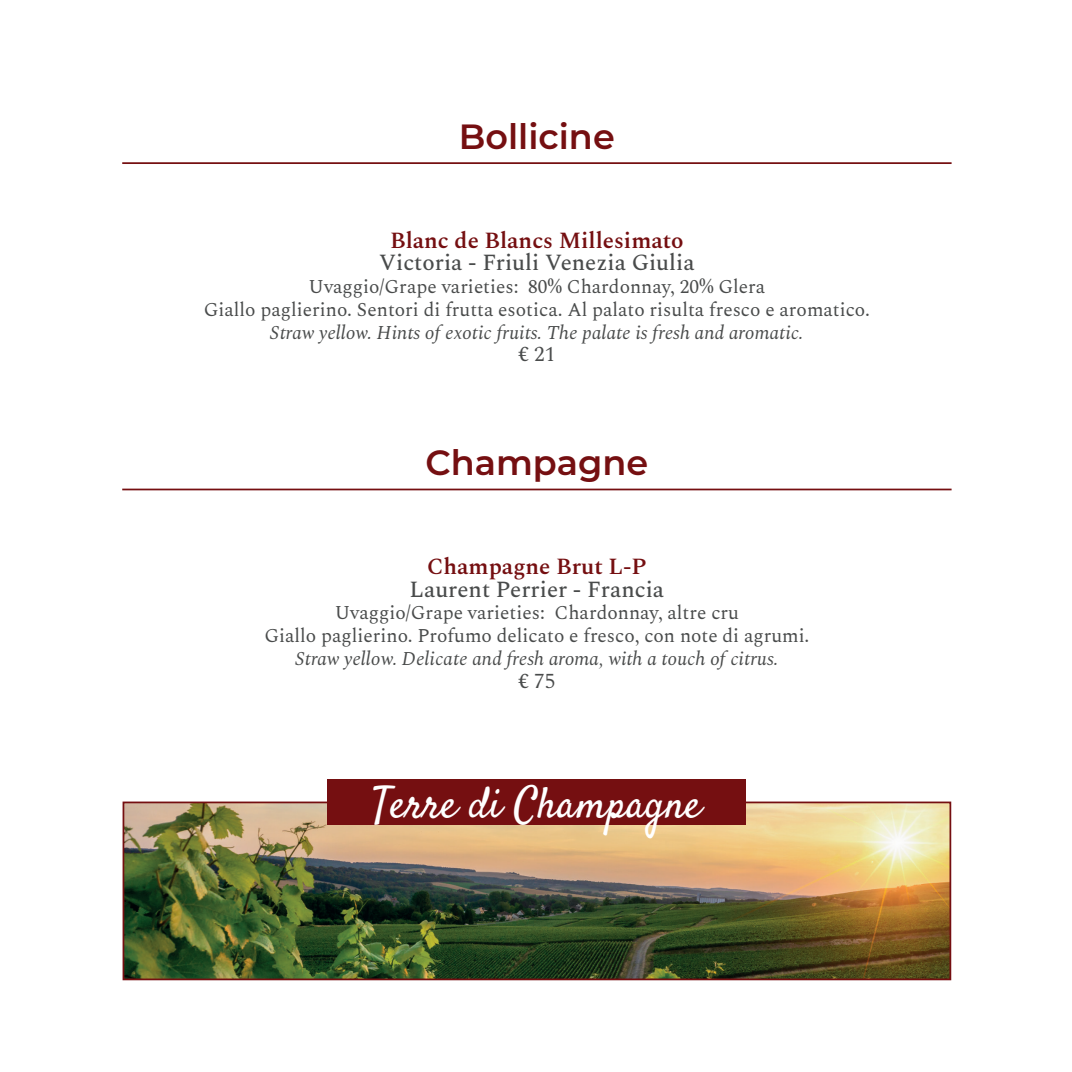
<style>
.page{position:relative;width:1072px;height:1072px;background:#fff}
.page>*{position:absolute;margin:0;border:0;box-sizing:border-box;transform-origin:0 0}
.t1{font:43.75px "Satisfy";color:#fff}
.t2{font:600 35px "Montserrat";color:#750f11}
.t3{font:500 22.75px "Spectral";color:#494b4b}
.t4{font:600 22.75px "Spectral";color:#750f11}
.t5{font:21px "Spectral";color:#494b4b}
.t6{font:19.25px/22.8px "Spectral";color:#494b4b;text-align:center}
.t7{font:italic 19.25px "Spectral";color:#494b4b}
</style>
<div class="page">
<hr style="left:122px;top:162px;width:829px;height:2px;background:#750f11">
<hr style="left:122px;top:488px;width:829px;height:2px;background:#750f11">
<img style="left:126px;top:804px;width:822px;height:173px">
<div style="left:123px;top:801px;width:828px;height:179px;border:2px solid #750f11"></div>
<div style="left:328px;top:780px;width:418px;height:45px;background:#750f11"></div>
<h2 class="t2" style="left:459px;top:112px;width:157px">Bollicine</h2>
<p class="t4" style="left:390px;top:223px;width:295px">Blanc de Blancs Millesimato</p>
<p class="t3" style="left:379px;top:246px;width:317px">Victoria - Friuli Venezia Giulia</p>
<p class="t6" style="left:204px;top:274px;width:667px">Uvaggio/Grape varieties: 80% Chardonnay, 20% Glera<br>Giallo paglierino. Sentori di frutta esotica. Al palato risulta fresco e aromatico.</p>
<p class="t7" style="left:270px;top:318px;width:535px">Straw yellow. Hints of exotic fruits. The palate is fresh and aromatic.</p>
<p class="t5" style="left:518px;top:339px;width:38px">€ 21</p>
<h2 class="t2" style="left:425px;top:438px;width:224px">Champagne</h2>
<p class="t4" style="left:427px;top:550px;width:221px">Champagne Brut L-P</p>
<p class="t3" style="left:409px;top:572px;width:256px">Laurent Perrier - Francia</p>
<p class="t6" style="left:264px;top:600px;width:546px">Uvaggio/Grape varieties: Chardonnay, altre cru<br>Giallo paglierino. Profumo delicato e fresco, con note di agrumi.</p>
<p class="t7" style="left:295px;top:644px;width:484px">Straw yellow. Delicate and fresh aroma, with a touch of citrus.</p>
<p class="t5" style="left:518px;top:665px;width:38px">€ 75</p>
<h1 class="t1" style="left:372px;top:776px;width:331px">Terre di Champagne</h1>
</div>
